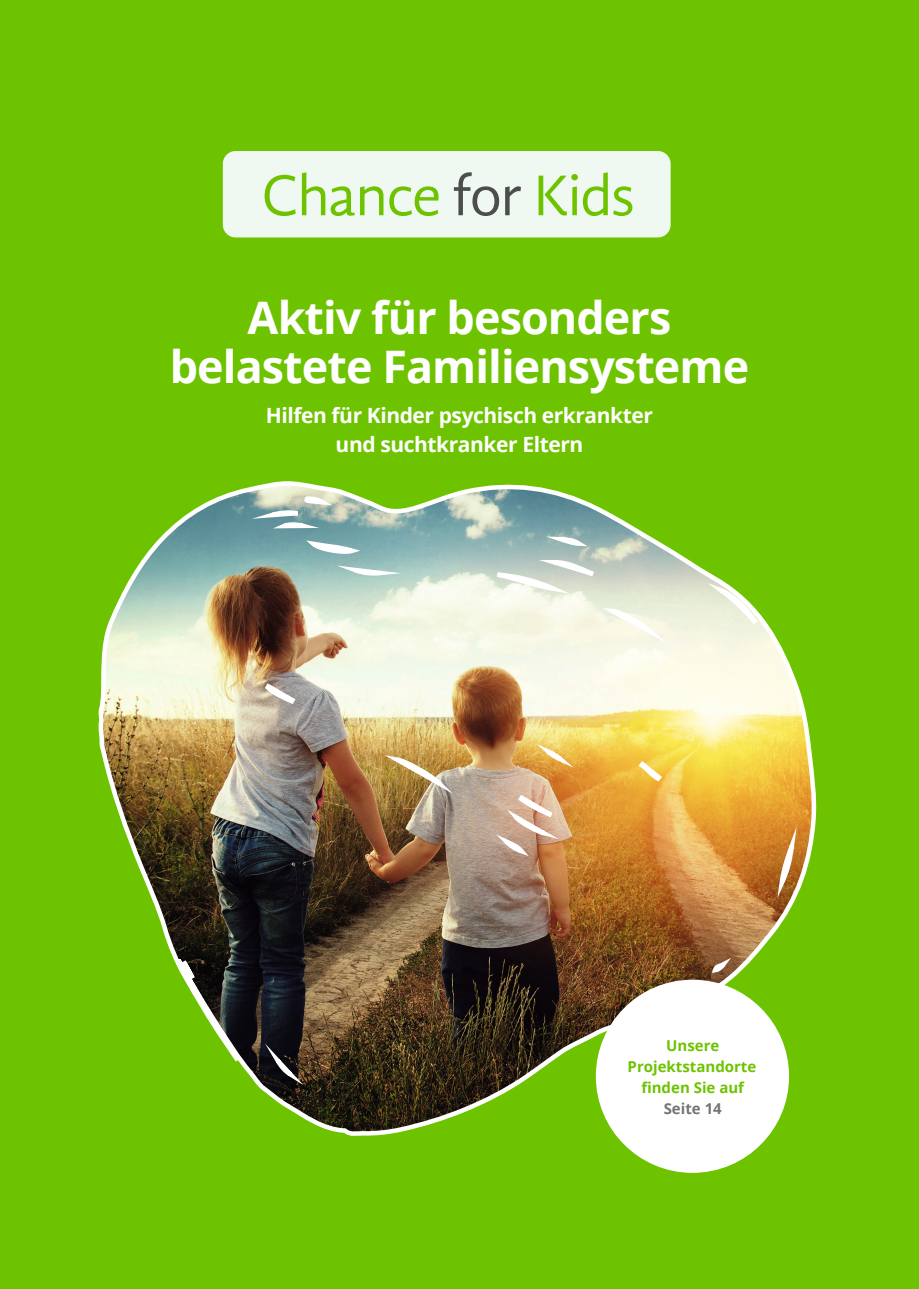
<style>
.page{position:relative;width:919px;height:1289px;background:#fff}
.page>*{position:absolute;margin:0;border:0;box-sizing:border-box;transform-origin:0 0}
.t1{font:59.1px "Gandhi Sans";letter-spacing:-.02em;color:#6ec300}
.t2{font:700 44.85px/48.6px "Open Sans";letter-spacing:-.02em;color:#fff;text-align:center}
.t3{font:700 21px/28.5px "Open Sans";letter-spacing:-.02em;color:#fff;text-align:center}
.t4{font:700 15px/21px "Open Sans";color:#6ec300;text-align:center}
.t5{font:700 15px "Open Sans";color:#757574}
.s1{color:#4d4d4c}
</style>
<div class="page">
<div style="left:0;top:0;width:918px;height:1288px;background:#6ec300"></div>
<img style="left:98px;top:481px;width:718px;height:656px">
<div style="left:223px;top:151px;width:447px;height:86px;background:#f0f9f1;border-radius:13px"></div>
<div style="left:595px;top:979px;width:194px;height:193px;background:#fff;border-radius:50%"></div>
<h1 class="t1" style="left:261px;top:170px;width:375px">Chance <span class="s1">for</span> Kids</h1>
<h2 class="t2" style="left:170px;top:292px;width:581px">Aktiv für besonders belastete Familiensysteme</h2>
<p class="t3" style="left:266px;top:401px;width:389px">Hilfen für Kinder psychisch erkrankter und suchtkranker Eltern</p>
<p class="t4" style="left:627px;top:1034px;width:130px">Unsere<br>Projektstandorte finden Sie auf</p>
<p class="t5" style="left:663px;top:1097px;width:60px">Seite 14</p>
</div>
